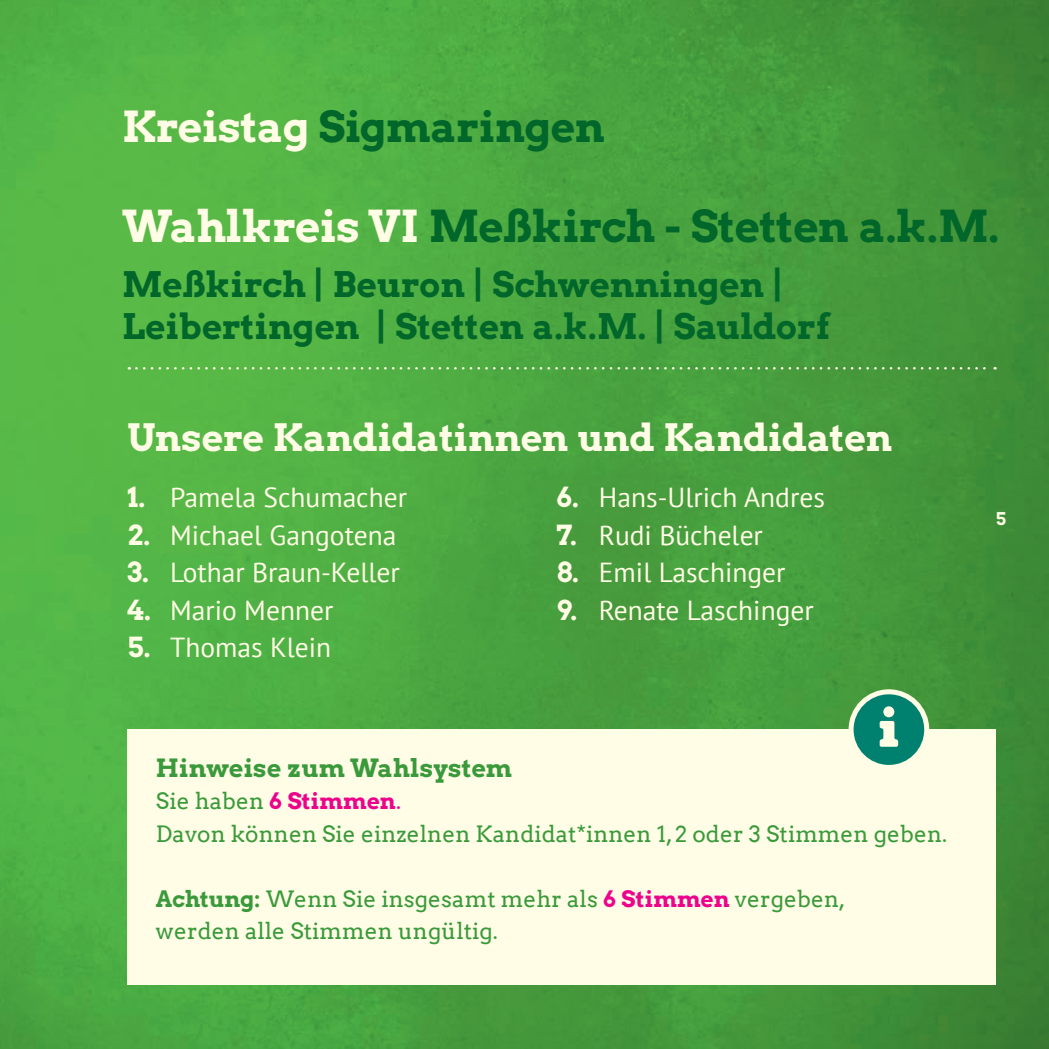
<style>
.page{position:relative;width:1049px;height:1049px;background:#fff}
.page>*{position:absolute;margin:0;border:0;box-sizing:border-box;transform-origin:0 0}
.t1{font:43.75px "Arvo Gruen";letter-spacing:-.01em;color:#016629}
.t2{font:42.5px "Arvo Gruen";letter-spacing:-.01em;color:#016629}
.t3{font:37.5px "Arvo Gruen";letter-spacing:-.01em;color:#fffde5}
.t4{font:35px/42px "Arvo Gruen";color:#016629}
.t5{font:27.5px "PT Sans";color:#fffde5}
.t6{font:25px "Arvo Gruen";color:#3a9a3b}
.t7{font:22.5px/32.5px "Arvo";letter-spacing:.005em;color:#3a9a3b}
.t8{font:17.5px "Arvo Gruen";color:#fffde5}
.s1{color:#fffde5}
.s2{font-family:"Arvo Gruen"}
.s3{font-family:"Arvo Gruen";color:#ed028c}
.s4{color:#ed028c}
</style>
<div class="page">
<img style="left:0;top:0;width:1049px;height:1049px">
<svg style="left:136px;top:367px;width:859px;height:2px"></svg>
<div style="left:128px;top:729px;width:868px;height:256px;background:#fffde5"></div>
<div style="left:851px;top:692px;width:76px;height:75px;background:#008170;border-radius:50%"></div>
<div style="left:848px;top:689px;width:81px;height:81px;border:5px solid #fffde5;border-radius:50%"></div>
<svg style="left:880px;top:706px;width:18px;height:41px"></svg>
<h2 class="t2" style="left:122px;top:97px;width:484px"><span class="s1">Kreistag</span> Sigmaringen</h2>
<h1 class="t1" style="left:122px;top:196px;width:879px"><span class="s1">Wahlkreis VI</span> Meßkirch - Stetten a.k.M.</h1>
<p class="t4" style="left:122px;top:262px;width:709px">Meßkirch | Beuron | Schwenningen |<br>Leibertingen | Stetten a.k.M. | Sauldorf</p>
<h3 class="t3" style="left:128px;top:411px;width:766px">Unsere Kandidatinnen und Kandidaten</h3>
<p class="t5" style="left:556px;top:480px;width:270px"><span class="s2">6.</span> Hans-Ulrich Andres</p>
<p class="t5" style="left:556px;top:517px;width:208px"><span class="s2">7.</span> Rudi Bücheler</p>
<p class="t5" style="left:556px;top:555px;width:231px"><span class="s2">8.</span> Emil Laschinger</p>
<p class="t5" style="left:556px;top:592px;width:259px"><span class="s2">9.</span> Renate Laschinger</p>
<p class="t5" style="left:128px;top:480px;width:281px"><span class="s2">1.</span> Pamela Schumacher</p>
<p class="t5" style="left:128px;top:517px;width:270px"><span class="s2">2.</span> Michael Gangotena</p>
<p class="t5" style="left:128px;top:555px;width:274px"><span class="s2">3.</span> Lothar Braun-Keller</p>
<p class="t5" style="left:128px;top:592px;width:207px"><span class="s2">4.</span> Mario Menner</p>
<p class="t5" style="left:128px;top:630px;width:205px"><span class="s2">5.</span> Thomas Klein</p>
<p class="t6" style="left:156px;top:750px;width:358px">Hinweise zum Wahlsystem</p>
<p class="t7" style="left:156px;top:785px;width:793px">Sie haben <span class="s3">6 Stimmen</span><span class="s4">.<br></span>Davon können Sie einzelnen Kandidat*innen 1, 2 oder 3 Stimmen geben.</p>
<p class="t7" style="left:156px;top:883px;width:691px"><span class="s2">Achtung:</span> Wenn Sie insgesamt mehr als <span class="s3">6 Stimmen</span> vergeben, werden alle Stimmen ungültig.</p>
<p class="t8" style="left:996px;top:506px;width:12px">5</p>
</div>
